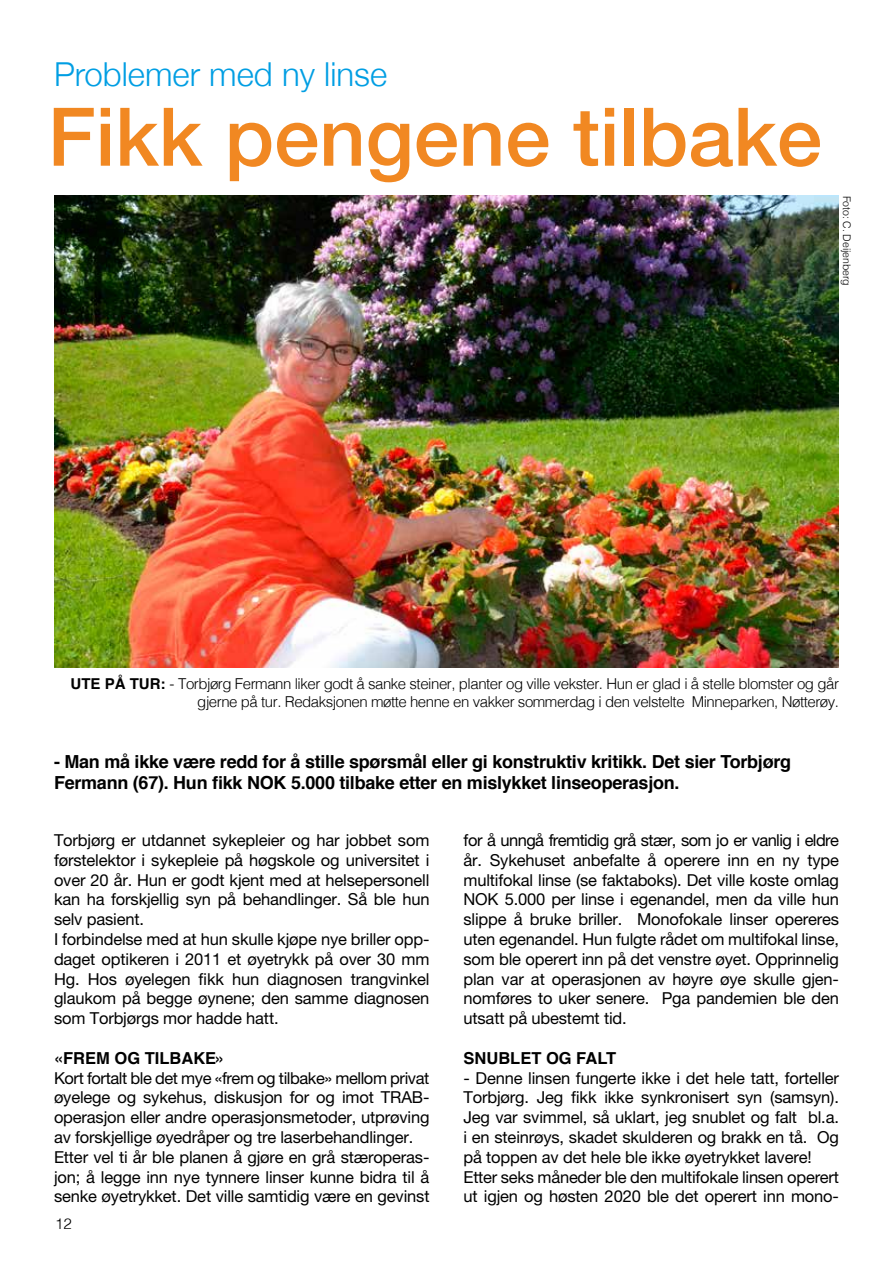
<style>
.page{position:relative;width:893px;height:1263px;background:#fff}
.page>*{position:absolute;margin:0;border:0;box-sizing:border-box;transform-origin:0 0}
.t1{font:500 81px "Helvetica Neue LT Pro";color:#f18822}
.t2{font:300 33px "Helvetica Neue";color:#009ee3}
.t3{font:700 18px/21.6px "Helvetica";letter-spacing:-.015em;color:#000}
.t4{font:16.5px/19.8px "Helvetica Neue LT Pro";letter-spacing:-.01em;color:#000}
.t5{font:700 16.5px "Helvetica";color:#000}
.t6{font:300 15px/18px "Helvetica";letter-spacing:-.03em;color:#000;text-align:right}
.t7{font:300 10.5px "Helvetica";letter-spacing:-.01em;color:#000}
.s1{font-weight:700}
</style>
<div class="page">
<img style="left:54px;top:196px;width:785px;height:472px">
<h2 class="t2" style="left:54px;top:48px;width:335px">Problemer med ny linse</h2>
<h1 class="t1" style="left:48px;top:89px;width:776px">Fikk pengene tilbake</h1>
<p class="t7" style="left:856px;top:196px;width:91px;rotate:90deg">Foto: C. Deijenberg</p>
<p class="t6" style="left:71px;top:674px;width:770px"><span class="s1">UTE PÅ TUR:</span> - Torbjørg Fermann liker godt å sanke steiner, planter og ville vekster. Hun er glad i å stelle blomster og går gjerne på tur. Redaksjonen møtte henne en vakker sommerdag i den velstelte Minneparken, Nøtterøy.</p>
<p class="t3" style="left:54px;top:751px;width:739px">- Man må ikke være redd for å stille spørsmål eller gi konstruktiv kritikk. Det sier Torbjørg<br>Fermann (67). Hun fikk NOK 5.000 tilbake etter en mislykket linseoperasjon.</p>
<p class="t4" style="left:54px;top:830px;width:377px">Torbjørg er utdannet sykepleier og har jobbet som førstelektor i sykepleie på høgskole og universitet i over 20 år. Hun er godt kjent med at helsepersonell kan ha forskjellig syn på behandlinger. Så ble hun selv pasient.<br>I forbindelse med at hun skulle kjøpe nye briller opp&shy;daget optikeren i 2011 et øyetrykk på over 30 mm Hg. Hos øyelegen fikk hun diagnosen trangvinkel glaukom på begge øynene; den samme diagnosen som Torbjørgs mor hadde hatt.</p>
<p class="t5" style="left:54px;top:1045px;width:173px">«FREM OG TILBAKE»</p>
<p class="t4" style="left:54px;top:1067px;width:377px">Kort fortalt ble det mye «frem og tilbake» mellom privat øyelege og sykehus, diskusjon for og imot TRAB&shy;operasjon eller andre operasjonsmetoder, utprøving av forskjellige øyedråper og tre laserbehandlinger.<br>Etter vel ti år ble planen å gjøre en grå stæroperas&shy;jon; å legge inn nye tynnere linser kunne bidra til å senke øyetrykket. Det ville samtidig være en gevinst</p>
<p class="t6" style="left:55px;top:1214px;width:18px">12</p>
<p class="t4" style="left:463px;top:830px;width:377px;text-align:justify">for å unngå fremtidig grå stær, som jo er vanlig i eldre år. Sykehuset anbefalte å operere inn en ny type multifokal linse (se faktaboks). Det ville koste omlag NOK 5.000 per linse i egenandel, men da ville hun slippe å bruke briller. Monofokale linser opereres uten egenandel. Hun fulgte rådet om multifokal linse, som ble operert inn på det venstre øyet. Opprinnelig plan var at operasjonen av høyre øye skulle gjen&shy;nomføres to uker senere. Pga pandemien ble den utsatt på ubestemt tid.</p>
<p class="t5" style="left:463px;top:1045px;width:154px">SNUBLET OG FALT</p>
<p class="t4" style="left:463px;top:1067px;width:377px">- Denne linsen fungerte ikke i det hele tatt, forteller Torbjørg. Jeg fikk ikke synkronisert syn (samsyn).<br>Jeg var svimmel, så uklart, jeg snublet og falt bl.a. i en steinrøys, skadet skulderen og brakk en tå. Og på toppen av det hele ble ikke øyetrykket lavere!<br>Etter seks måneder ble den multifokale linsen operert ut igjen og høsten 2020 ble det operert inn mono-</p>
</div>
